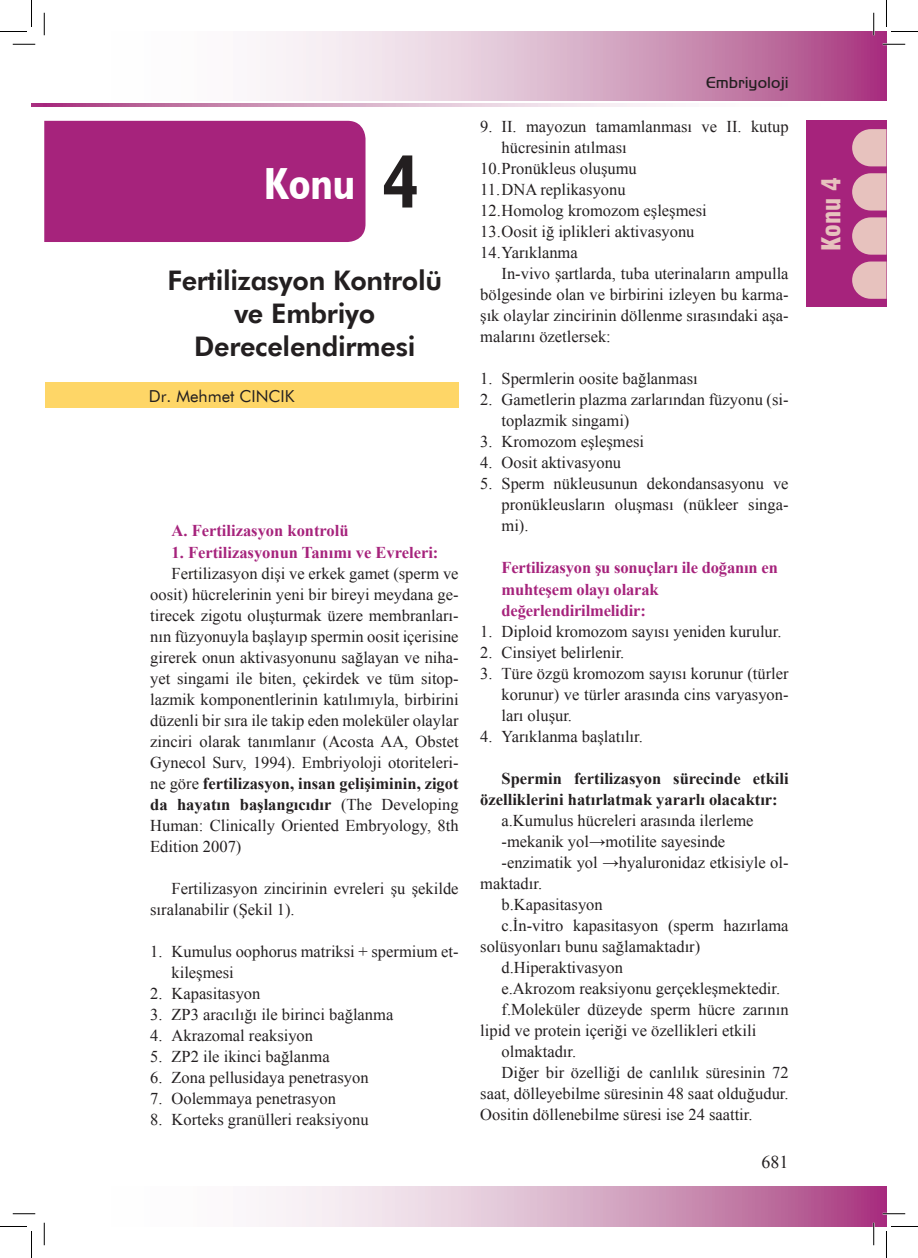
<style>
.page{position:relative;width:918px;height:1258px;background:#fff}
.page>*{position:absolute;margin:0;border:0;box-sizing:border-box;transform-origin:0 0}
.t1{font:700 condensed 45px "Humanist 521 BT";color:#fff}
.t2{font:800 27px/33px "Futura BT";letter-spacing:-.01em;color:#231f20;text-align:center}
.t3{font:900 condensed 25.5px "Swiss 721 BT";color:#e7c2be}
.t4{font:18px "Times New Roman";color:#231f20}
.t5{font:16.5px/21px "Times New Roman";color:#231f20}
.t6{font:700 16.5px "Times New Roman";color:#231f20}
.t7{font:700 16.5px/21px "Times New Roman";letter-spacing:-.01em;color:#a6237c}
.t8{font:16.5px "Futura BT";color:#231f20}
.t9{font:16.5px "Handel Got D Ligh";color:#231f20}
.s1{font-size:75px;color:#231f20}
.s2{font-weight:400}
</style>
<div class="page">
<svg style="left:32px;top:104px;width:12px;height:3px"></svg>
<svg style="left:266px;top:32px;width:620px;height:69px"></svg>
<svg style="left:44px;top:104px;width:622px;height:3px"></svg>
<div style="left:806px;top:121px;width:80px;height:186px;background:#a6237c"></div>
<svg style="left:852px;top:129px;width:34px;height:170px"></svg>
<svg style="left:44px;top:1187px;width:842px;height:39px"></svg>
<div style="left:44px;top:121px;width:321px;height:121px;background:#a6237c"></div>
<div style="left:45px;top:383px;width:414px;height:25px;background:#fed667"></div>
<hr style="left:882px;top:43px;width:23px;height:2px;background:#fff">
<hr style="left:872px;top:13px;width:2px;height:22px;background:#fff">
<hr style="left:872px;top:1223px;width:2px;height:22px;background:#fff">
<svg style="left:13px;top:44px;width:22px;height:1px"></svg>
<svg style="left:882px;top:44px;width:23px;height:1px"></svg>
<svg style="left:13px;top:1213px;width:22px;height:1px"></svg>
<svg style="left:882px;top:1213px;width:23px;height:1px"></svg>
<svg style="left:44px;top:13px;width:1px;height:22px"></svg>
<svg style="left:44px;top:1223px;width:1px;height:22px"></svg>
<svg style="left:873px;top:13px;width:1px;height:22px"></svg>
<svg style="left:873px;top:1223px;width:1px;height:22px"></svg>
<svg style="left:0;top:0;width:32px;height:32px"></svg>
<svg style="left:0;top:1226px;width:32px;height:32px"></svg>
<svg style="left:886px;top:0;width:32px;height:32px"></svg>
<svg style="left:886px;top:1226px;width:32px;height:32px"></svg>
<p class="t1" style="left:264px;top:155px;width:156px">Konu <span class="s1">4</span></p>
<p class="t2" style="left:167px;top:263px;width:276px">Fertilizasyon Kontrolü ve Embriyo<br>Derecelendirmesi</p>
<p class="t8" style="left:149px;top:386px;width:147px">Dr. Mehmet CINCIK</p>
<p class="t7" style="left:171px;top:520px;width:179px">A. Fertilizasyon kontrolü</p>
<p class="t7" style="left:171px;top:541px;width:268px">1. Fertilizasyonun Tanımı ve Evreleri:</p>
<p class="t5" style="left:171px;top:562px;width:289px">Fertilizasyon dişi ve erkek gamet (sperm ve</p>
<p class="t5" style="left:150px;top:583px;width:310px">oosit) hücrelerinin yeni bir bireyi meydana ge-</p>
<p class="t5" style="left:150px;top:604px;width:310px">tirecek zigotu oluşturmak üzere membranları-</p>
<p class="t5" style="left:150px;top:625px;width:310px">nın füzyonuyla başlayıp spermin oosit içerisine</p>
<p class="t5" style="left:150px;top:646px;width:310px">girerek onun aktivasyonunu sağlayan ve niha-</p>
<p class="t5" style="left:150px;top:667px;width:310px">yet singami ile biten, çekirdek ve tüm sitop-</p>
<p class="t5" style="left:150px;top:688px;width:310px">lazmik komponentlerinin katılımıyla, birbirini</p>
<p class="t5" style="left:150px;top:709px;width:310px">düzenli bir sıra ile takip eden moleküler olaylar</p>
<p class="t5" style="left:150px;top:730px;width:310px">zinciri olarak tanımlanır (Acosta AA, Obstet</p>
<p class="t5" style="left:150px;top:751px;width:310px">Gynecol Surv, 1994). Embriyoloji otoriteleri-</p>
<p class="t6" style="left:150px;top:772px;width:310px"><span class="s2">ne göre</span> fertilizasyon, insan gelişiminin, zigot</p>
<p class="t6" style="left:150px;top:793px;width:310px">da hayatın başlangıcıdır <span class="s2">(The Developing</span></p>
<p class="t5" style="left:150px;top:814px;width:310px">Human: Clinically Oriented Embryology, 8th</p>
<p class="t5" style="left:150px;top:835px;width:93px">Edition 2007)</p>
<p class="t5" style="left:150px;top:877px;width:310px;text-indent:21px">Fertilizasyon zincirinin evreleri şu şekilde sıralanabilir (Şekil 1).</p>
<p class="t5" style="left:171px;top:940px;width:289px;text-indent:-21px">1. Kumulus oophorus matriksi + spermium et&shy;kileşmesi</p>
<p class="t5" style="left:150px;top:982px;width:112px">2. Kapasitasyon</p>
<p class="t5" style="left:150px;top:1003px;width:245px">3. ZP3 aracılığı ile birinci bağlanma</p>
<p class="t5" style="left:150px;top:1024px;width:164px">4. Akrazomal reaksiyon</p>
<p class="t5" style="left:150px;top:1045px;width:181px">5. ZP2 ile ikinci bağlanma</p>
<p class="t5" style="left:150px;top:1066px;width:220px">6. Zona pellusidaya penetrasyon</p>
<p class="t5" style="left:150px;top:1087px;width:187px">7. Oolemmaya penetrasyon</p>
<p class="t5" style="left:150px;top:1108px;width:220px">8. Korteks granülleri reaksiyonu</p>
<p class="t9" style="left:706px;top:71px;width:84px">Embriyoloji</p>
<p class="t5" style="left:480px;top:116px;width:310px">9. II. mayozun tamamlanması ve II. kutup</p>
<p class="t5" style="left:501px;top:137px;width:127px">hücresinin atılması</p>
<p class="t5" style="left:480px;top:158px;width:158px">10.Pronükleus oluşumu</p>
<p class="t5" style="left:480px;top:179px;width:147px">11.DNA replikasyonu</p>
<p class="t5" style="left:480px;top:200px;width:228px">12.Homolog kromozom eşleşmesi</p>
<p class="t5" style="left:480px;top:221px;width:216px">13.Oosit iğ iplikleri aktivasyonu</p>
<p class="t5" style="left:480px;top:242px;width:99px">14.Yarıklanma</p>
<p class="t5" style="left:501px;top:263px;width:288px">In-vivo şartlarda, tuba uterinaların ampulla</p>
<p class="t5" style="left:480px;top:284px;width:310px">bölgesinde olan ve birbirini izleyen bu karma-</p>
<p class="t5" style="left:480px;top:305px;width:310px">şık olaylar zincirinin döllenme sırasındaki aşa-</p>
<p class="t5" style="left:480px;top:326px;width:132px">malarını özetlersek:</p>
<p class="t5" style="left:480px;top:368px;width:219px">1. Spermlerin oosite bağlanması</p>
<p class="t5" style="left:501px;top:389px;width:289px;text-indent:-21px">2. Gametlerin plazma zarlarından füzyonu (si&shy;toplazmik singami)</p>
<p class="t5" style="left:480px;top:431px;width:165px">3. Kromozom eşleşmesi</p>
<p class="t5" style="left:480px;top:452px;width:142px">4. Oosit aktivasyonu</p>
<p class="t5" style="left:501px;top:473px;width:289px;text-align:justify;text-indent:-21px">5. Sperm nükleusunun dekondansasyonu ve pronükleusların oluşması (nükleer singa&shy;mi).</p>
<p class="t7" style="left:501px;top:557px;width:278px">Fertilizasyon şu sonuçları ile doğanın en muhteşem olayı olarak değerlendirilmelidir:</p>
<p class="t5" style="left:480px;top:620px;width:303px">1. Diploid kromozom sayısı yeniden kurulur.</p>
<p class="t5" style="left:480px;top:641px;width:146px">2. Cinsiyet belirlenir.</p>
<p class="t5" style="left:501px;top:662px;width:289px;text-align:justify;text-indent:-21px">3. Türe özgü kromozom sayısı korunur (türler korunur) ve türler arasında cins varyasyon&shy;ları oluşur.</p>
<p class="t5" style="left:480px;top:725px;width:164px">4. Yarıklanma başlatılır.</p>
<p class="t6" style="left:501px;top:767px;width:289px">Spermin fertilizasyon sürecinde etkili</p>
<p class="t6" style="left:480px;top:788px;width:299px">özelliklerini hatırlatmak yararlı olacaktır:</p>
<p class="t5" style="left:501px;top:809px;width:254px">a.Kumulus hücreleri arasında ilerleme</p>
<p class="t5" style="left:501px;top:830px;width:225px">-mekanik yol→motilite sayesinde</p>
<p class="t5" style="left:501px;top:851px;width:289px">-enzimatik yol →hyaluronidaz etkisiyle ol-</p>
<p class="t5" style="left:480px;top:872px;width:63px">maktadır.</p>
<p class="t5" style="left:501px;top:893px;width:103px">b.Kapasitasyon</p>
<p class="t5" style="left:501px;top:914px;width:289px">c.İn-vitro kapasitasyon (sperm hazırlama</p>
<p class="t5" style="left:480px;top:935px;width:221px">solüsyonları bunu sağlamaktadır)</p>
<p class="t5" style="left:501px;top:956px;width:123px">d.Hiperaktivasyon</p>
<p class="t5" style="left:501px;top:977px;width:280px">e.Akrozom reaksiyonu gerçekleşmektedir.</p>
<p class="t5" style="left:501px;top:998px;width:289px">f.Moleküler düzeyde sperm hücre zarının</p>
<p class="t5" style="left:480px;top:1019px;width:277px">lipid ve protein içeriği ve özellikleri etkili</p>
<p class="t5" style="left:501px;top:1040px;width:76px">olmaktadır.</p>
<p class="t5" style="left:501px;top:1061px;width:289px">Diğer bir özelliği de canlılık süresinin 72</p>
<p class="t5" style="left:480px;top:1082px;width:310px">saat, dölleyebilme süresinin 48 saat olduğudur.</p>
<p class="t5" style="left:480px;top:1103px;width:274px">Oositin döllenebilme süresi ise 24 saattir.</p>
<p class="t4" style="left:761px;top:1150px;width:28px">681</p>
<p class="t3" style="left:816px;top:251px;width:75px;rotate:-90deg">Konu 4</p>
</div>
